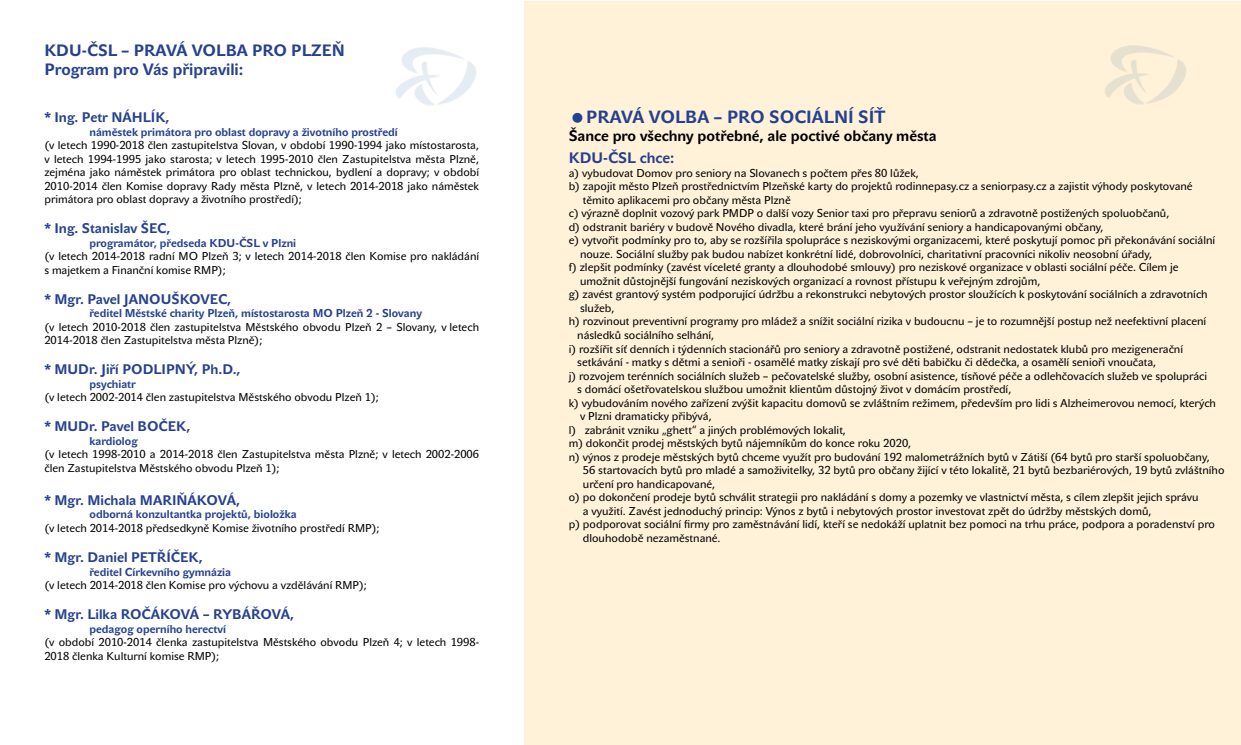
<style>
.page{position:relative;width:1241px;height:745px;background:#fff}
.page>*{position:absolute;margin:0;border:0;box-sizing:border-box;transform-origin:0 0}
.t1{font:700 17.5px "John Sans Text Pro";color:#25408f}
.t2{font:700 16.25px/19.5px "John Sans Text Pro";color:#25408f}
.t3{font:700 15px "John Sans Text Pro";color:#000}
.t4{font:700 15px "John Sans Text Pro";color:#25408f}
.t5{font:700 13.75px "John Sans Text Pro";color:#25408f}
.t6{font:11.25px/13.5px "John Sans Text Pro";color:#000}
.t7{font:700 11.25px "John Sans Text Pro";color:#25408f}
</style>
<div class="page">
<img style="left:396px;top:47px;width:80px;height:59px">
<div style="left:524px;top:1px;width:716px;height:743px;background:#fff2d8"></div>
<img style="left:1105px;top:45px;width:81px;height:59px">
<h2 class="t2" style="left:44px;top:41px;width:302px">KDU-ČSL – PRAVÁ VOLBA PRO PLZEŇ<br>Program pro Vás připravili:</h2>
<p class="t5" style="left:44px;top:109px;width:126px">* Ing. Petr NÁHLÍK,</p>
<p class="t7" style="left:89px;top:125px;width:310px">náměstek primátora pro oblast dopravy a životního prostředí</p>
<p class="t6" style="left:44px;top:138px;width:436px;text-align:justify">(v letech 1990-2018 člen zastupitelstva Slovan, v období 1990-1994 jako místostarosta, v letech 1994-1995 jako starosta; v letech 1995-2010 člen Zastupitelstva města Plzně, zejména jako náměstek primátora pro oblast technickou, bydlení a dopravy; v období 2010-2014 člen Komise dopravy Rady města Plzně, v letech 2014-2018 jako náměstek primátora pro oblast dopravy a životního prostředí);</p>
<p class="t5" style="left:44px;top:220px;width:127px">* Ing. Stanislav ŠEC,</p>
<p class="t7" style="left:89px;top:236px;width:208px">programátor, předseda KDU-ČSL v Plzni</p>
<p class="t6" style="left:44px;top:249px;width:436px">(v letech 2014-2018 radní MO Plzeň 3; v letech 2014-2018 člen Komise pro nakládání s majetkem a Finanční komise RMP);</p>
<p class="t5" style="left:44px;top:291px;width:188px">* Mgr. Pavel JANOUŠKOVEC,</p>
<p class="t7" style="left:89px;top:306px;width:334px">ředitel Městské charity Plzeň, místostarosta MO Plzeň 2 - Slovany</p>
<p class="t6" style="left:44px;top:320px;width:436px">(v letech 2010-2018 člen zastupitelstva Městského obvodu Plzeň 2 – Slovany, v letech<br>2014-2018 člen Zastupitelstva města Plzně);</p>
<p class="t5" style="left:44px;top:361px;width:197px">* MUDr. Jiří PODLIPNÝ, Ph.D.,</p>
<p class="t7" style="left:89px;top:377px;width:48px">psychiatr</p>
<p class="t6" style="left:44px;top:390px;width:336px">(v letech 2002-2014 člen zastupitelstva Městského obvodu Plzeň 1);</p>
<p class="t5" style="left:44px;top:418px;width:147px">* MUDr. Pavel BOČEK,</p>
<p class="t7" style="left:89px;top:434px;width:50px">kardiolog</p>
<p class="t6" style="left:44px;top:447px;width:436px">(v letech 1998-2010 a 2014-2018 člen Zastupitelstva města Plzně; v letech 2002-2006 člen Zastupitelstva Městského obvodu Plzeň 1);</p>
<p class="t5" style="left:44px;top:492px;width:197px">* Mgr. Michala MARIŇÁKOVÁ,</p>
<p class="t7" style="left:89px;top:507px;width:209px">odborná konzultantka projektů, bioložka</p>
<p class="t6" style="left:44px;top:521px;width:336px">(v letech 2014-2018 předsedkyně Komise životního prostředí RMP);</p>
<p class="t5" style="left:44px;top:549px;width:160px">* Mgr. Daniel PETŘÍČEK,</p>
<p class="t7" style="left:89px;top:564px;width:143px">ředitel Církevního gymnázia</p>
<p class="t6" style="left:44px;top:578px;width:324px">(v letech 2014-2018 člen Komise pro výchovu a vzdělávání RMP);</p>
<p class="t5" style="left:44px;top:606px;width:251px">* Mgr. Lilka ROČÁKOVÁ – RYBÁŘOVÁ,</p>
<p class="t7" style="left:89px;top:621px;width:138px">pedagog operního herectví</p>
<p class="t6" style="left:44px;top:635px;width:436px">(v období 2010-2014 členka zastupitelstva Městského obvodu Plzeň 4; v letech 1998-<br>2018 členka Kulturní komise RMP);</p>
<h1 class="t1" style="left:586px;top:106px;width:300px">PRAVÁ VOLBA – PRO SOCIÁLNÍ SÍŤ</h1>
<h3 class="t3" style="left:568px;top:127px;width:369px">Šance pro všechny potřebné, ale poctivé občany města</h3>
<h3 class="t4" style="left:568px;top:149px;width:107px">KDU-ČSL chce:</h3>
<p class="t6" style="left:568px;top:166px;width:351px">a) vybudovat Domov pro seniory na Slovanech s počtem přes 80 lůžek,</p>
<p class="t6" style="left:568px;top:179px;width:625px">b) zapojit město Plzeň prostřednictvím Plzeňské karty do projektů rodinnepasy.cz a seniorpasy.cz a zajistit výhody poskytované</p>
<p class="t6" style="left:583px;top:193px;width:209px">těmito aplikacemi pro občany města Plzně</p>
<p class="t6" style="left:568px;top:206px;width:602px">c) výrazně doplnit vozový park PMDP o další vozy Senior taxi pro přepravu seniorů a zdravotně postižených spoluobčanů,</p>
<p class="t6" style="left:568px;top:220px;width:536px">d) odstranit bariéry v budově Nového divadla, které brání jeho využívání seniory a handicapovanými občany,</p>
<p class="t6" style="left:568px;top:233px;width:648px">e) vytvořit podmínky pro to, aby se rozšířila spolupráce s neziskovými organizacemi, které poskytují pomoc při překonávání sociální</p>
<p class="t6" style="left:580px;top:247px;width:573px">nouze. Sociální služby pak budou nabízet konkrétní lidé, dobrovolníci, charitativní pracovníci nikoliv neosobní úřady,</p>
<p class="t6" style="left:568px;top:260px;width:611px">f) zlepšit podmínky (zavést víceleté granty a dlouhodobé smlouvy) pro neziskové organizace v oblasti sociální péče. Cílem je</p>
<p class="t6" style="left:580px;top:274px;width:462px">umožnit důstojnější fungování neziskových organizací a rovnost přístupu k veřejným zdrojům,</p>
<p class="t6" style="left:568px;top:287px;width:640px">g) zavést grantový systém podporující údržbu a rekonstrukci nebytových prostor sloužících k poskytování sociálních a zdravotních</p>
<p class="t6" style="left:580px;top:301px;width:36px">služeb,</p>
<p class="t6" style="left:568px;top:314px;width:639px">h) rozvinout preventivní programy pro mládež a snížit sociální rizika v budoucnu – je to rozumnější postup než neefektivní placení</p>
<p class="t6" style="left:577px;top:328px;width:138px">následků sociálního selhání,</p>
<p class="t6" style="left:568px;top:341px;width:615px">i) rozšířit síť denních i týdenních stacionářů pro seniory a zdravotně postižené, odstranit nedostatek klubů pro mezigenerační</p>
<p class="t6" style="left:577px;top:355px;width:580px">setkávání - matky s dětmi a senioři - osamělé matky získají pro své děti babičku či dědečka, a osamělí senioři vnoučata,</p>
<p class="t6" style="left:568px;top:368px;width:640px">j) rozvojem terénních sociálních služeb – pečovatelské služby, osobní asistence, tísňové péče a odlehčovacích služeb ve spolupráci</p>
<p class="t6" style="left:577px;top:382px;width:435px">s domácí ošetřovatelskou službou umožnit klientům důstojný život v domácím prostředí,</p>
<p class="t6" style="left:568px;top:395px;width:648px">k) vybudováním nového zařízení zvýšit kapacitu domovů se zvláštním režimem, především pro lidi s Alzheimerovou nemocí, kterých</p>
<p class="t6" style="left:580px;top:409px;width:133px">v Plzni dramaticky přibývá,</p>
<p class="t6" style="left:568px;top:422px;width:279px">l) zabránit vzniku „ghett“ a jiných problémových lokalit,</p>
<p class="t6" style="left:568px;top:436px;width:344px">m) dokončit prodej městských bytů nájemníkům do konce roku 2020,</p>
<p class="t6" style="left:568px;top:449px;width:642px">n) výnos z prodeje městských bytů chceme využít pro budování 192 malometrážních bytů v Zátiší (64 bytů pro starší spoluobčany,</p>
<p class="t6" style="left:583px;top:463px;width:643px">56 startovacích bytů pro mladé a samoživitelky, 32 bytů pro občany žijící v této lokalitě, 21 bytů bezbariérových, 19 bytů zvláštního</p>
<p class="t6" style="left:583px;top:476px;width:134px">určení pro handicapované,</p>
<p class="t6" style="left:568px;top:490px;width:631px">o) po dokončení prodeje bytů schválit strategii pro nakládání s domy a pozemky ve vlastnictví města, s cílem zlepšit jejich správu</p>
<p class="t6" style="left:583px;top:503px;width:570px">a využití. Zavést jednoduchý princip: Výnos z bytů i nebytových prostor investovat zpět do údržby městských domů,</p>
<p class="t6" style="left:568px;top:517px;width:647px">p) podporovat sociální firmy pro zaměstnávání lidí, kteří se nedokáží uplatnit bez pomoci na trhu práce, podpora a poradenství pro</p>
<p class="t6" style="left:583px;top:530px;width:139px">dlouhodobě nezaměstnané.</p>
</div>
